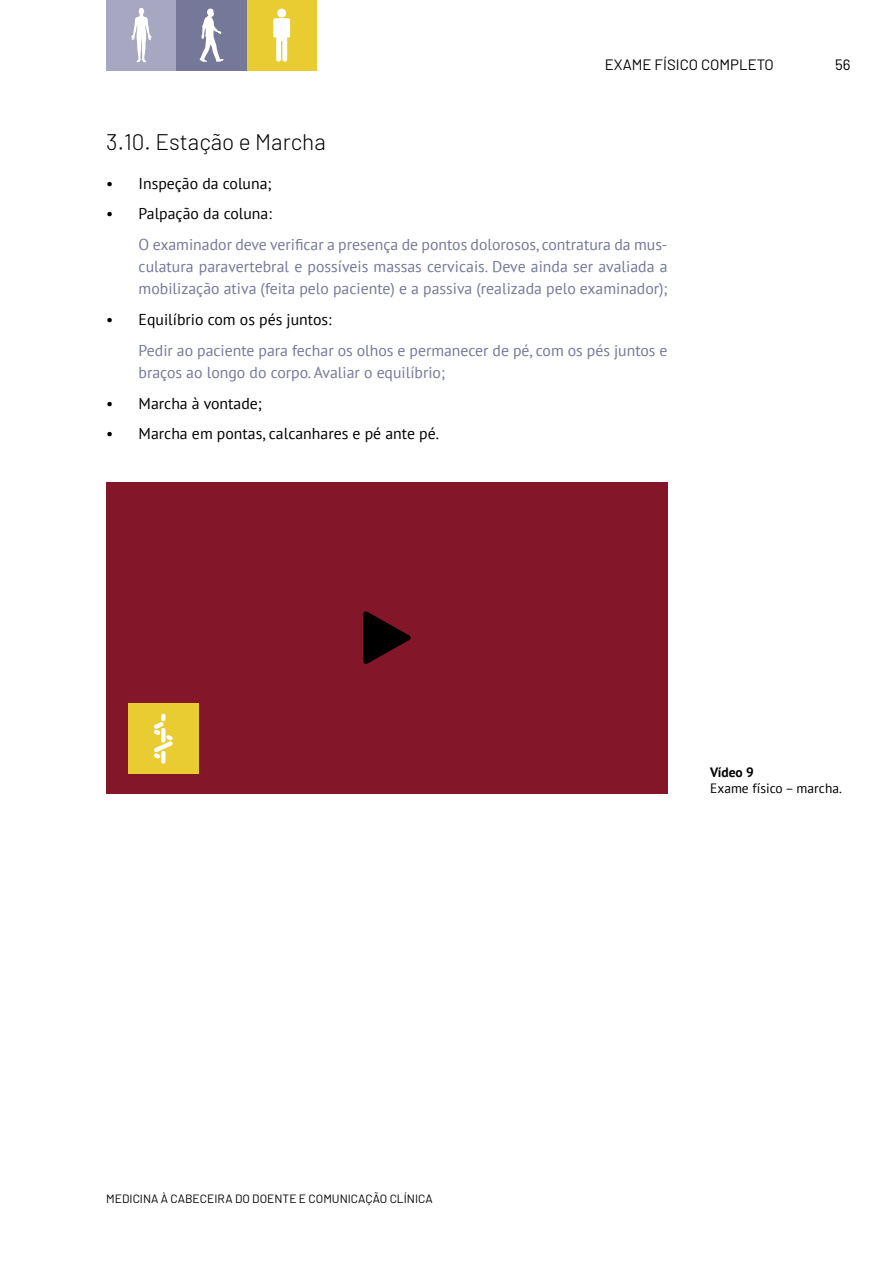
<style>
.page{position:relative;width:893px;height:1263px;background:#fff}
.page>*{position:absolute;margin:0;border:0;box-sizing:border-box;transform-origin:0 0}
.t1{font:300 22.5px "Barlow";color:#000}
.t2{font:15.75px/22.2px "PT Sans";color:#757899;text-align:justify}
.t3{font:15.75px/30.8px "PT Sans";color:#000}
.t4{font:15px "Barlow";color:#000}
.t5{font:13.5px "PT Sans";color:#000}
.t6{font:700 13.5px "PT Sans";color:#000}
.t7{font:12px "Barlow";color:#000}
</style>
<div class="page">
<div style="left:106px;top:0;width:70px;height:70px;background:#a8a7c1"></div>
<svg style="left:131px;top:8px;width:21px;height:54px"></svg>
<div style="left:247px;top:0;width:70px;height:70px;background:#e9cb32"></div>
<div style="left:277px;top:9px;width:9px;height:9px;background:#fff;border-radius:50%"></div>
<svg style="left:273px;top:18px;width:17px;height:44px"></svg>
<div style="left:176px;top:0;width:71px;height:70px;background:#757899"></div>
<svg style="left:199px;top:9px;width:25px;height:53px"></svg>
<div style="left:106px;top:482px;width:562px;height:311px;background:#831729"></div>
<div style="left:128px;top:703px;width:70px;height:71px;background:#e9cb32"></div>
<svg style="left:154px;top:714px;width:19px;height:50px"></svg>
<svg style="left:363px;top:611px;width:48px;height:53px"></svg>
<p class="t4" style="left:605px;top:54px;width:171px">EXAME FÍSICO COMPLETO</p>
<p class="t4" style="left:835px;top:54px;width:17px">56</p>
<h1 class="t1" style="left:106px;top:125px;width:221px">3.10. Estação e Marcha</h1>
<p class="t3" style="left:139px;top:167px;width:135px">Inspeção da coluna;<br>Palpação da coluna:</p>
<p class="t2" style="left:139px;top:233px;width:530px">O examinador deve verificar a presença de pontos dolorosos, contratura da mus&shy;culatura paravertebral e possíveis massas cervicais. Deve ainda ser avaliada a mobilização ativa (feita pelo paciente) e a passiva (realizada pelo examinador);</p>
<p class="t3" style="left:139px;top:304px;width:194px">Equilíbrio com os pés juntos:</p>
<p class="t2" style="left:139px;top:339px;width:530px">Pedir ao paciente para fechar os olhos e permanecer de pé, com os pés juntos e braços ao longo do corpo. Avaliar o equilíbrio;</p>
<p class="t3" style="left:139px;top:387px;width:302px">Marcha à vontade;<br>Marcha em pontas, calcanhares e pé ante pé.</p>
<p class="t3" style="left:106px;top:167px;width:9px">• •</p>
<p class="t3" style="left:106px;top:304px;width:9px">•</p>
<p class="t3" style="left:106px;top:387px;width:9px">• •</p>
<p class="t6" style="left:710px;top:763px;width:45px">Vídeo 9</p>
<p class="t5" style="left:710px;top:780px;width:133px">Exame físico – marcha.</p>
<p class="t7" style="left:106px;top:1190px;width:328px">MEDICINA À CABECEIRA DO DOENTE E COMUNICAÇÃO CLÍNICA</p>
</div>
